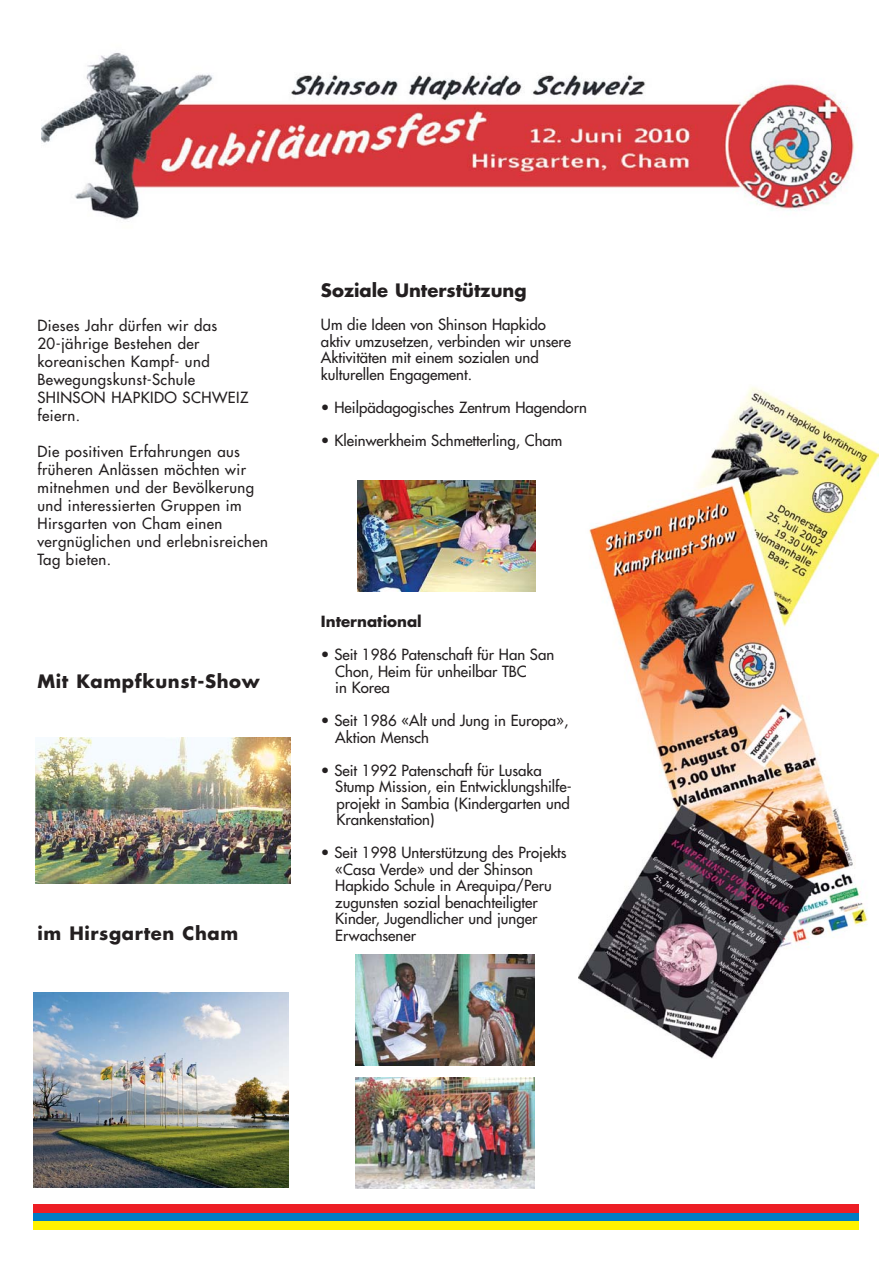
<style>
.page{position:relative;width:893px;height:1263px;background:#fff}
.page>*{position:absolute;margin:0;border:0;box-sizing:border-box;transform-origin:0 0}
.t1{font:700 18px "Futura";letter-spacing:.035em;color:#231f20}
.t2{font:700 18px "Futura";color:#231f20}
.t3{font:15px/16.5px "Futura";color:#231f20}
.t4{font:15px/18px "Futura";letter-spacing:.03em;color:#231f20}
.t5{font:700 15px "Futura";color:#231f20}
.s1{color:#fff}
</style>
<div class="page">
<img style="left:578px;top:387px;width:300px;height:671px">
<div style="left:34px;top:1221px;width:825px;height:9px;background:#fff200"></div>
<div style="left:34px;top:1213px;width:825px;height:8px;background:#007dc5"></div>
<div style="left:34px;top:1204px;width:825px;height:9px;background:#ed1e25"></div>
<img style="left:41px;top:52px;width:816px;height:168px">
<img style="left:34px;top:992px;width:254px;height:196px">
<img style="left:355px;top:1078px;width:179px;height:110px">
<img style="left:35px;top:738px;width:255px;height:146px">
<img style="left:355px;top:955px;width:179px;height:110px">
<img style="left:357px;top:481px;width:179px;height:110px">
<p class="t4" style="left:37px;top:318px;width:212px">Dieses Jahr dürfen wir das<br>20-jährige Bestehen der koreanischen Kampf- und<br>Bewegungskunst-Schule<br>SHINSON HAPKIDO SCHWEIZ feiern.</p>
<p class="t4" style="left:37px;top:444px;width:232px">Die positiven Erfahrungen aus früheren Anlässen möchten wir mitnehmen und der Bevölkerung und interessierten Gruppen im<br>Hirsgarten von Cham einen vergnüglichen und erlebnisreichen<br>Tag bieten.</p>
<p class="t1" style="left:37px;top:673px;width:224px">Mit Kampfkunst-Show</p>
<p class="t1" style="left:37px;top:925px;width:202px">im Hirsgarten Cham</p>
<p class="t2" style="left:321px;top:282px;width:207px">Soziale Unterstützung</p>
<p class="t3" style="left:321px;top:317px;width:252px">Um die Ideen von Shinson Hapkido aktiv umzusetzen, verbinden wir unsere Aktivitäten mit einem sozialen und kulturellen Engagement.</p>
<p class="t3" style="left:321px;top:400px;width:267px">• Heilpädagogisches Zentrum Hagendorn</p>
<p class="t3" style="left:321px;top:433px;width:243px">• Kleinwerkheim Schmetterling, Cham</p>
<p class="t5" style="left:321px;top:615px;width:102px">International</p>
<p class="t3" style="left:335px;top:647px;width:220px;text-indent:-14px">• Seit 1986 Patenschaft für Han San<br>Chon, Heim für unheilbar TBC<br>in Korea</p>
<p class="t3" style="left:335px;top:713px;width:234px;text-indent:-14px">• Seit 1986 «Alt und Jung in Europa»,<br>Aktion Mensch</p>
<p class="t3" style="left:321px;top:763px;width:222px">• Seit 1992 Patenschaft für Lusaka</p>
<p class="t3" style="left:335px;top:779px;width:238px">Stump Mission, ein Entwicklungshilfe-</p>
<p class="t3" style="left:321px;top:796px;width:250px"><span class="s1">w</span> projekt in Sambia (Kindergarten und</p>
<p class="t3" style="left:321px;top:812px;width:115px"><span class="s1">w</span> Krankenstation)</p>
<p class="t3" style="left:335px;top:845px;width:233px;text-indent:-14px">• Seit 1998 Unterstützung des Projekts «Casa Verde» und der Shinson<br>Hapkido Schule in Arequipa/Peru zugunsten sozial benachteiligter<br>Kinder, Jugendlicher und junger<br>Erwachsener</p>
</div>
